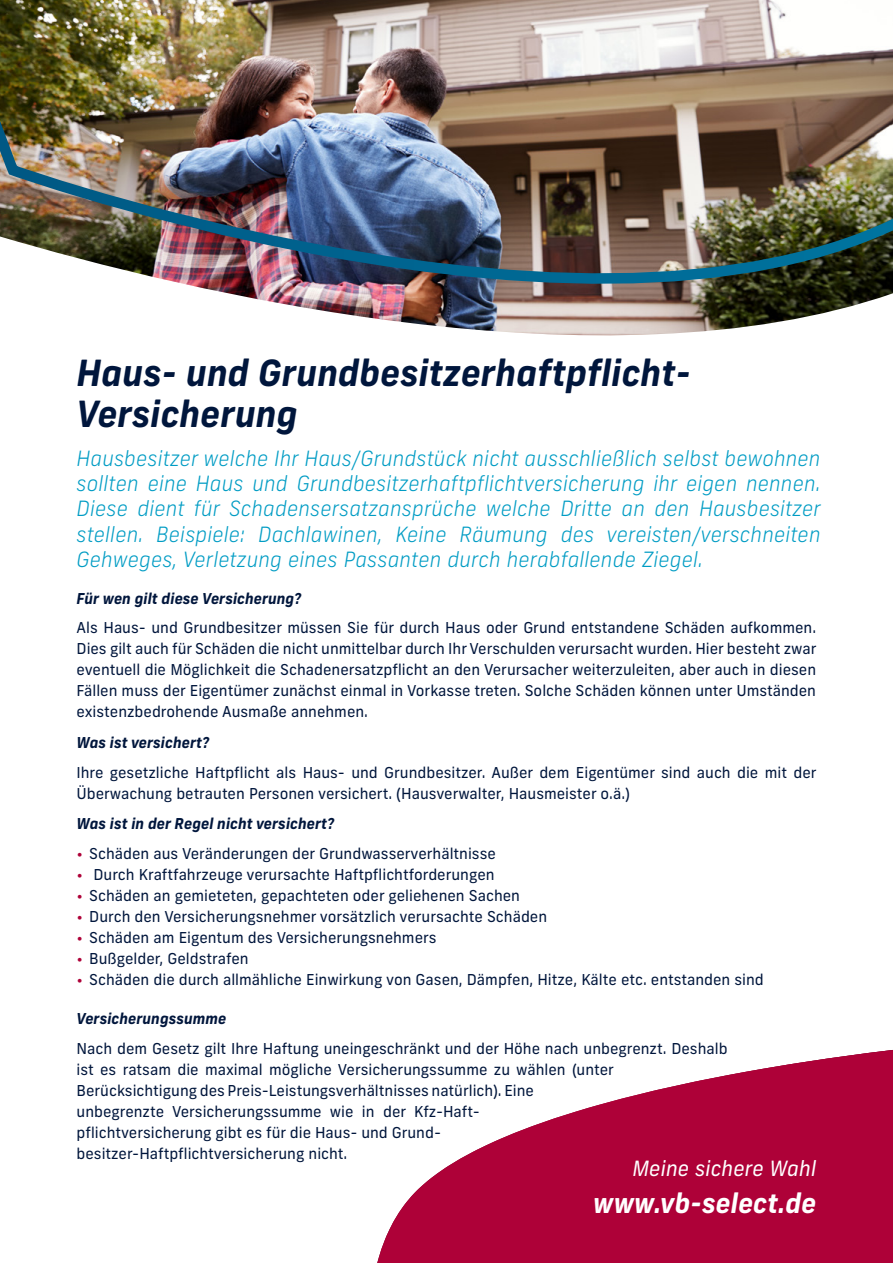
<style>
.page{position:relative;width:893px;height:1263px;background:#fff}
.page>*{position:absolute;margin:0;border:0;box-sizing:border-box;transform-origin:0 0}
.t1{font:italic 700 36px/40.5px "Frank New";color:#00163c}
.t2{font:italic 700 27px "Frank New";color:#fff}
.t3{font:italic 300 21px/25.2px "Frank New";color:#009cc4;text-align:justify}
.t4{font:italic 21px "Frank New";color:#fff}
.t5{font:15px/21px "Frank New";color:#00163c}
.t6{font:italic 700 15px "Frank New";color:#00163c}
.s1{color:#ae0138}
</style>
<div class="page">
<svg style="left:377px;top:1050px;width:516px;height:213px;fill:#ae0138"></svg>
<img style="left:0;top:0;width:893px;height:336px">
<h1 class="t1" style="left:77px;top:352px;width:616px">Haus- und Grundbesitzerhaftpflicht-<br>Versicherung</h1>
<p class="t3" style="left:77px;top:446px;width:746px">Hausbesitzer welche Ihr Haus/Grundstück nicht ausschließlich selbst bewohnen sollten eine Haus und Grundbesitzerhaftpflichtversicherung ihr eigen nennen.<br>Diese dient für Schadensersatzansprüche welche Dritte an den Hausbesitzer stellen. Beispiele: Dachlawinen, Keine Räumung des vereisten/verschneiten Gehweges, Verletzung eines Passanten durch herabfallende Ziegel.</p>
<p class="t6" style="left:77px;top:588px;width:226px">Für wen gilt diese Versicherung?</p>
<p class="t5" style="left:77px;top:617px;width:741px;text-align:justify">Als Haus- und Grundbesitzer müssen Sie für durch Haus oder Grund entstandene Schäden aufkommen.<br>Dies gilt auch für Schäden die nicht unmittelbar durch Ihr Verschulden verursacht wurden. Hier besteht zwar eventuell die Möglichkeit die Schadenersatzpflicht an den Verursacher weiterzuleiten, aber auch in diesen Fällen muss der Eigentümer zunächst einmal in Vorkasse treten. Solche Schäden können unter Umständen existenzbedrohende Ausmaße annehmen.</p>
<p class="t6" style="left:77px;top:733px;width:134px">Was ist versichert?</p>
<p class="t5" style="left:77px;top:761px;width:741px">Ihre gesetzliche Haftpflicht als Haus- und Grundbesitzer. Außer dem Eigentümer sind auch die mit der<br>Überwachung betrauten Personen versichert. (Hausverwalter, Hausmeister o.ä.)</p>
<p class="t6" style="left:77px;top:814px;width:259px">Was ist in der Regel nicht versichert?</p>
<p class="t5" style="left:77px;top:843px;width:421px"><span class="s1">•</span> Schäden aus Veränderungen der Grundwasserverhältnisse</p>
<p class="t5" style="left:77px;top:864px;width:419px"><span class="s1">•</span> Durch Kraftfahrzeuge verursachte Haftpflichtforderungen</p>
<p class="t5" style="left:77px;top:885px;width:445px"><span class="s1">•</span> Schäden an gemieteten, gepachteten oder geliehenen Sachen</p>
<p class="t5" style="left:77px;top:906px;width:472px"><span class="s1">•</span> Durch den Versicherungsnehmer vorsätzlich verursachte Schäden</p>
<p class="t5" style="left:77px;top:927px;width:361px"><span class="s1">•</span> Schäden am Eigentum des Versicherungsnehmers</p>
<p class="t5" style="left:77px;top:948px;width:174px"><span class="s1">•</span> Bußgelder, Geldstrafen</p>
<p class="t5" style="left:77px;top:969px;width:689px"><span class="s1">•</span> Schäden die durch allmähliche Einwirkung von Gasen, Dämpfen, Hitze, Kälte etc. entstanden sind</p>
<p class="t6" style="left:77px;top:1009px;width:151px">Versicherungssumme</p>
<p class="t5" style="left:77px;top:1037px;width:652px">Nach dem Gesetz gilt Ihre Haftung uneingeschränkt und der Höhe nach unbegrenzt. Deshalb ist es ratsam die maximal mögliche Versicherungssumme zu wählen (unter Berücksichtigung des Preis-Leistungsverhältnisses natürlich). Eine<br>unbegrenzte Versicherungssumme wie in der Kfz-Haft-<br>pflichtversicherung gibt es für die Haus- und Grund-<br>besitzer-Haftpflichtversicherung nicht.</p>
<h3 class="t4" style="left:632px;top:1155px;width:186px">Meine sichere Wahl</h3>
<h2 class="t2" style="left:593px;top:1185px;width:225px">www.vb-select.de</h2>
</div>
